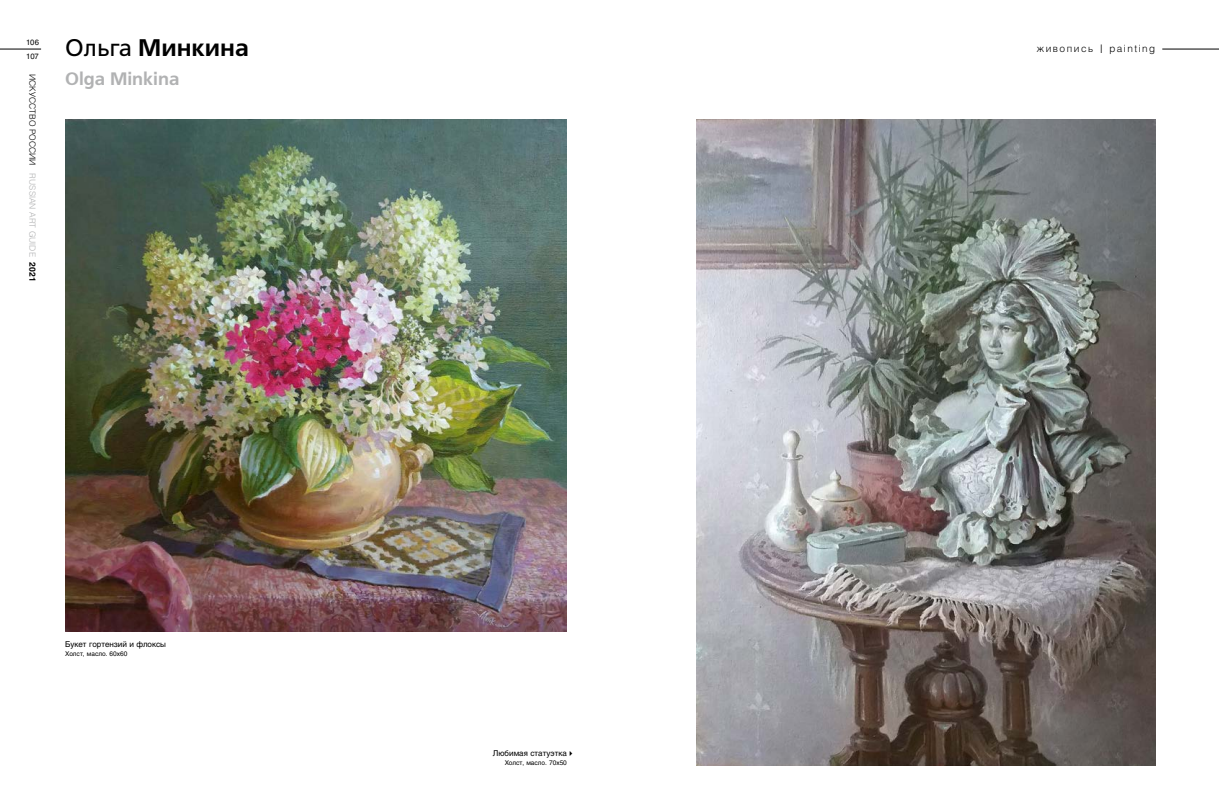
<style>
.page{position:relative;width:1219px;height:808px;background:#fff}
.page>*{position:absolute;margin:0;border:0;box-sizing:border-box;transform-origin:0 0}
.t1{font:24px "Free Set Demi C";color:#000}
.t2{font:18px "Free Set Demi C";color:#b1b2b3}
.t3{font:10px "Helios Light C";letter-spacing:.15em;color:#000}
.t4{font:8.5px "Helios Light C";color:#000}
.t5{font:8px "Helios C";color:#000}
.t6{font:7.6px/14.8px "Helios C";letter-spacing:-.015em;color:#000}
.t7{font:6.5px "Helios C";color:#000}
.s1{color:#b1b2b3}
.s2{font-family:"Helios C";font-weight:700}
.s3{font-family:"Free Set C"}
.s4{font-size:11.5px}
</style>
<div class="page">
<hr style="left:0;top:49px;width:41px;height:1px;background:#000">
<hr style="left:1162px;top:49px;width:57px;height:1px;background:#000">
<img style="left:65px;top:119px;width:502px;height:513px">
<img style="left:697px;top:119px;width:458px;height:646px">
<p class="t6" style="left:26px;top:34px;width:14px">106<br>107</p>
<p class="t4" style="left:38px;top:74px;width:209px;rotate:90deg">ИСКУССТВО РОССИИ <span class="s1">RUSSIAN ART GUIDE</span> <span class="s2">2021</span></p>
<h1 class="t1" style="left:65px;top:34px;width:185px"><span class="s3">Ольга</span> Минкина</h1>
<h2 class="t2" style="left:65px;top:68px;width:116px">Olga Minkina</h2>
<p class="t5" style="left:65px;top:639px;width:102px">Букет гортензий и флоксы</p>
<p class="t7" style="left:65px;top:649px;width:64px">Холст, масло. 60x60</p>
<p class="t5" style="left:493px;top:749px;width:84px">Любимая статуэтка✔</p>
<p class="t7" style="left:505px;top:759px;width:64px">Холст, масло. 70x50</p>
<p class="t3" style="left:1037px;top:42px;width:120px">живопись <span class="s4">|</span> painting</p>
</div>
